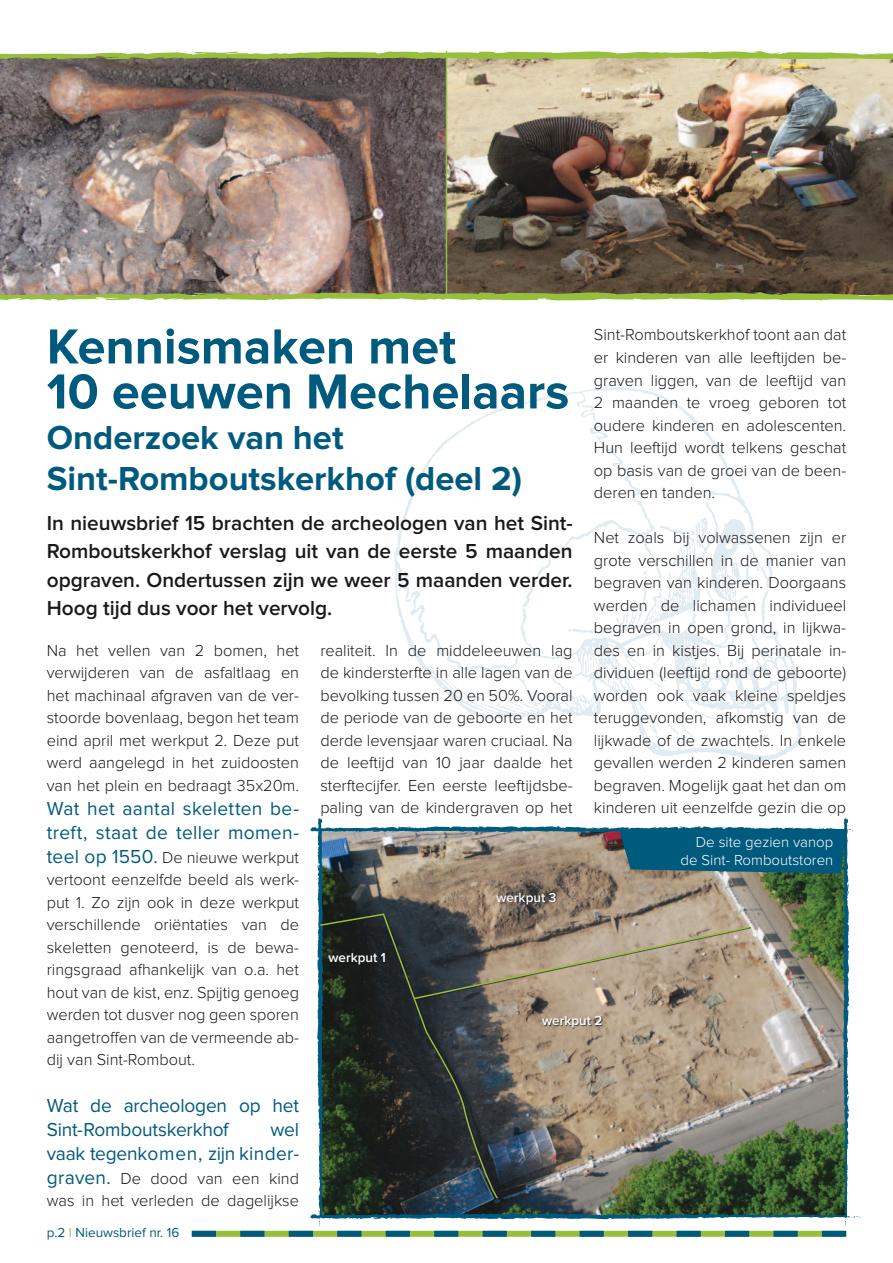
<style>
.page{position:relative;width:893px;height:1263px;background:#fff}
.page>*{position:absolute;margin:0;border:0;box-sizing:border-box;transform-origin:0 0}
.t1{font:700 51px/45px "Proxima Nova";color:#005a7d}
.t2{font:700 34.5px/40.5px "Proxima Nova";color:#005a7d}
.t3{font:600 21px/28.5px "Proxima Nova";color:#1a181b;text-align:justify}
.t4{font:19.5px/24px "Proxima Nova";letter-spacing:-.005em;color:#005a7d}
.t5{font:19.5px/24px "Proxima Nova";letter-spacing:.02em;color:#005a7d}
.t6{font:300 16.5px/22.5px "Proxima Nova";color:#1a181b;text-align:justify}
.t7{font:300 15px/18px "Proxima Nova";color:#fff;text-align:right}
.t8{font:600 13.5px "Proxima Nova";color:#fff}
.t9{font:13.5px "Proxima Nova";color:#005a7d}
.s1{font-weight:400;font-size:19.5px;color:#005a7d}
.s2{color:#97bf3d}
</style>
<div class="page">
<svg style="left:394px;top:387px;width:408px;height:374px"></svg>
<svg style="left:552px;top:694px;width:17px;height:15px"></svg>
<svg style="left:399px;top:571px;width:142px;height:144px"></svg>
<svg style="left:603px;top:543px;width:183px;height:198px"></svg>
<img style="left:0;top:60px;width:893px;height:232px">
<svg style="left:0;top:292px;width:893px;height:9px;background:#a3b965"></svg>
<svg style="left:0;top:51px;width:893px;height:9px;background:#aac06c"></svg>
<hr style="left:446px;top:51px;width:1px;height:244px;background:#97bf3d">
<img style="left:192px;top:818px;width:668px;height:419px">
<h1 class="t1" style="left:47px;top:325px;width:524px">Kennismaken met<br>10 eeuwen Mechelaars</h1>
<h2 class="t2" style="left:47px;top:418px;width:477px">Onderzoek van het<br>Sint-Romboutskerkhof (deel 2)</h2>
<p class="t6" style="left:594px;top:324px;width:254px">Sint-Romboutskerkhof toont aan dat er kinderen van alle leeftijden be&shy;graven liggen, van de leeftijd van 2 maanden te vroeg geboren tot oudere kinderen en adolescenten.<br>Hun leeftijd wordt telkens geschat op basis van de groei van de been&shy;deren en tanden.</p>
<p class="t6" style="left:594px;top:527px;width:254px">Net zoals bij volwassenen zijn er grote verschillen in de manier van begraven van kinderen. Doorgaans werden de lichamen individueel begraven in open grond, in lijkwa&shy;des en in kistjes. Bij perinatale in&shy;dividuen (leeftijd rond de geboorte) worden ook vaak kleine speldjes teruggevonden, afkomstig van de lijkwade of de zwachtels. In enkele gevallen werden 2 kinderen samen begraven. Mogelijk gaat het dan om kinderen uit eenzelfde gezin die op</p>
<p class="t3" style="left:47px;top:509px;width:527px">In nieuwsbrief 15 brachten de archeologen van het Sint-Romboutskerkhof verslag uit van de eerste 5 maanden opgraven. Ondertussen zijn we weer 5 maanden verder.<br>Hoog tijd dus voor het vervolg.</p>
<p class="t6" style="left:47px;top:639px;width:254px">Na het vellen van 2 bomen, het verwijderen van de asfaltlaag en het machinaal afgraven van de ver&shy;stoorde bovenlaag, begon het team eind april met werkput 2. Deze put werd aangelegd in het zuidoosten van het plein en bedraagt 35x20m.</p>
<p class="t5" style="left:47px;top:797px;width:254px">Wat het aantal skeletten be&shy;treft, staat de teller momen-</p>
<p class="t6" style="left:47px;top:846px;width:254px"><span class="s1">teel op 1550.</span> De nieuwe werkput vertoont eenzelfde beeld als werk&shy;put 1. Zo zijn ook in deze werkput verschillende oriëntaties van de skeletten genoteerd, is de bewa&shy;ringsgraad afhankelijk van o.a. het hout van de kist, enz. Spijtig genoeg werden tot dusver nog geen sporen aangetroffen van de vermeende ab&shy;dij van Sint-Rombout.</p>
<p class="t4" style="left:47px;top:1094px;width:254px">Wat de archeologen op het<br>Sint-Romboutskerkhof</p>
<p class="t6" style="left:320px;top:639px;width:254px">realiteit. In de middeleeuwen lag de kindersterfte in alle lagen van de bevolking tussen 20 en 50%. Vooral de periode van de geboorte en het derde levensjaar waren cruciaal. Na de leeftijd van 10 jaar daalde het sterftecijfer. Een eerste leeftijdsbe&shy;paling van de kindergraven op het</p>
<p class="t7" style="left:681px;top:833px;width:154px">De site gezien vanop de Sint- Romboutstoren</p>
<p class="t8" style="left:496px;top:889px;width:61px">werkput 3</p>
<p class="t8" style="left:328px;top:950px;width:59px">werkput 1</p>
<p class="t8" style="left:542px;top:1013px;width:62px">werkput 2</p>
<p class="t4" style="left:47px;top:1118px;width:254px;text-align:right">wel<br>vaak tegenkomen, zijn kinder-</p>
<p class="t6" style="left:47px;top:1167px;width:254px"><span class="s1">graven.</span> De dood van een kind was in het verleden de dagelijkse</p>
<p class="t9" style="left:47px;top:1225px;width:134px">p.2 <span class="s2">l</span> Nieuwsbrief nr. 16</p>
</div>
